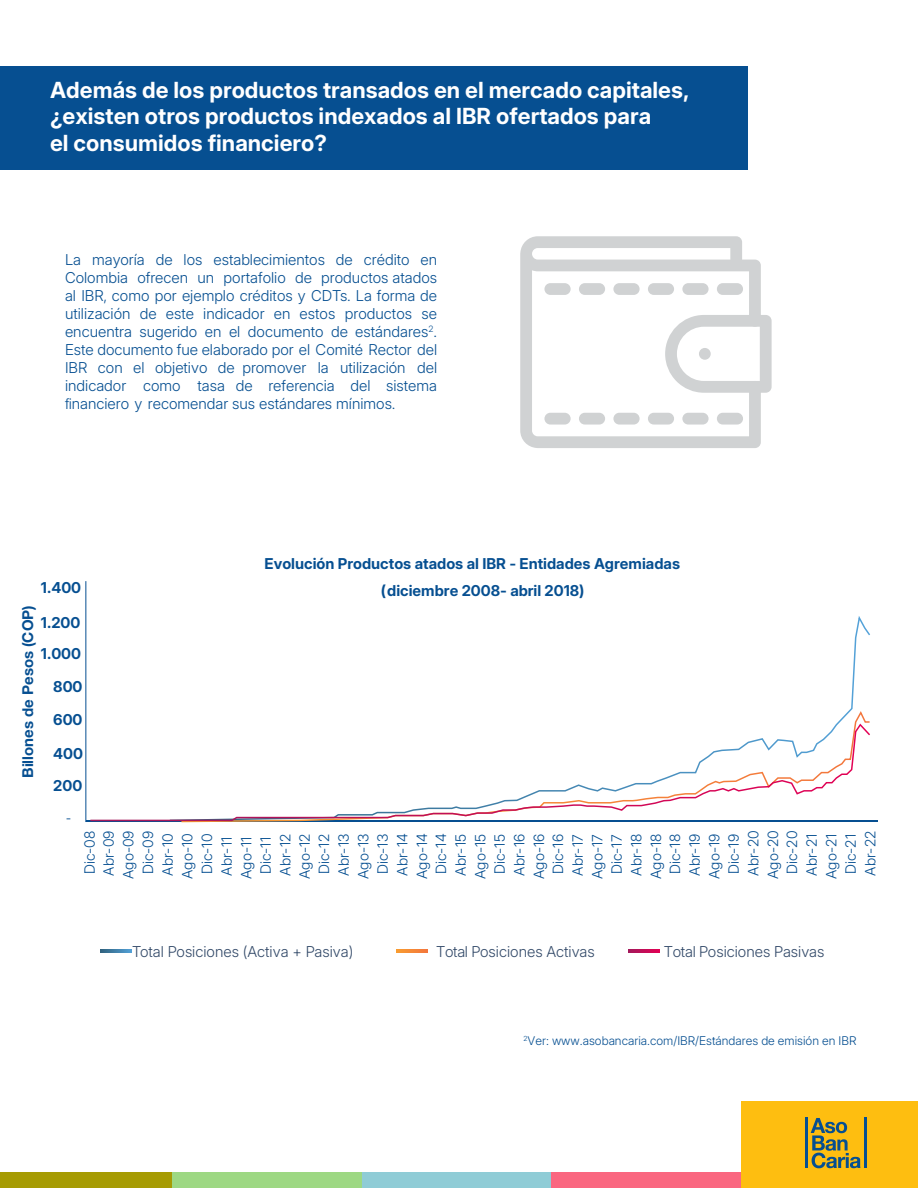
<style>
.page{position:relative;width:918px;height:1188px;background:#fff}
.page>*{position:absolute;margin:0;border:0;box-sizing:border-box;transform-origin:0 0}
.t1{font:700 22.2px/26.7px "Inter 24 pt";color:#fff}
.t2{font:300 15px/18px "Inter 24 pt";color:#064f91;text-align:justify}
.t3{font:700 15px/31.8px "Inter 24 pt";color:#064f91}
.t4{font:300 15px "Inter 24 pt";color:#334a69}
.t5{font:700 15px "Helvetica Neue LT Std";color:#064f91}
.t6{font:300 15px "Helvetica Neue LT Std";color:#064f91}
.t7{font:300 14.25px/19.5px "Inter 24 pt";color:#064f91;text-align:center}
.t8{font:300 12px "Inter 24 pt";color:#064f91}
.s1{font-family:"Helvetica Neue LT Std"}
</style>
<div class="page">
<svg style="left:520px;top:236px;width:241px;height:212px"></svg>
<svg style="left:665px;top:315px;width:107px;height:78px"></svg>
<hr style="left:86px;top:820px;width:792px;height:2px;background:#064f91">
<svg style="left:100px;top:949px;width:32px;height:3px"></svg>
<svg style="left:396px;top:949px;width:32px;height:3px"></svg>
<svg style="left:628px;top:949px;width:31px;height:3px"></svg>
<div style="left:0;top:66px;width:748px;height:104px;background:#064f91"></div>
<svg style="left:90px;top:722px;width:780px;height:100px"></svg>
<hr style="left:86px;top:581px;width:1px;height:241px;background:#064f91">
<div style="left:0;top:1172px;width:172px;height:16px;background:#a69b03"></div>
<div style="left:172px;top:1172px;width:190px;height:16px;background:#9dd883"></div>
<div style="left:362px;top:1172px;width:189px;height:16px;background:#8fccd6"></div>
<div style="left:551px;top:1172px;width:190px;height:16px;background:#fa6780"></div>
<div style="left:741px;top:1102px;width:177px;height:86px;background:#febe10"></div>
<svg style="left:811px;top:1118px;width:50px;height:50px"></svg>
<hr style="left:864px;top:1117px;width:3px;height:51px;background:#064f91">
<hr style="left:805px;top:1117px;width:3px;height:51px;background:#064f91">
<h1 class="t1" style="left:50px;top:76px;width:641px">Además de los productos transados en el mercado capitales, ¿existen otros productos indexados al IBR ofertados para<br>el consumidos financiero?</h1>
<p class="t2" style="left:65px;top:250px;width:374px">La mayoría de los establecimientos de crédito en Colombia ofrecen un portafolio de productos atados al IBR, como por ejemplo créditos y CDTs. La forma de utilización de este indicador en estos productos se encuentra sugerido en el documento de estándares<sup>2</sup>.<br>Este documento fue elaborado por el Comité Rector del IBR con el objetivo de promover la utilización del indicador como tasa de referencia del sistema <span class="s1">fi</span>nanciero y recomendar sus estándares mínimos.</p>
<p class="t3" style="left:41px;top:572px;width:42px">1.400</p>
<p class="t3" style="left:41px;top:606px;width:43px;text-align:right">1.200<br>1.000<br>800</p>
<p class="t3" style="left:53px;top:703px;width:31px">600</p>
<p class="t3" style="left:53px;top:738px;width:31px">400<br>200</p>
<p class="t6" style="left:66px;top:809px;width:7px">-</p>
<p class="t5" style="left:18px;top:778px;width:174px;rotate:-90deg">Billones de Pesos (COP)</p>
<p class="t3" style="left:381px;top:550px;width:301px;line-height:27px;text-indent:-116px">Evolución Productos atados al IBR - Entidades Agremiadas (diciembre 2008- abril 2018)</p>
<p class="t7" style="left:80px;top:879px;width:50px;rotate:-90deg">Dic-08<br>Abr-09<br>Ago-09<br>Dic-09<br>Abr-10<br>Ago-10<br>Dic-10<br>Abr-11<br>Ago-11<br>Dic-11<br>Abr-12<br>Ago-12<br>Dic-12<br>Abr-13<br>Ago-13<br>Dic-13<br>Abr-14<br>Ago-14<br>Dic-14<br>Abr-15<br>Ago-15<br>Dic-15<br>Abr-16<br>Ago-16<br>Dic-16<br>Abr-17<br>Ago-17<br>Dic-17<br>Abr-18<br>Ago-18<br>Dic-18<br>Abr-19<br>Ago-19<br>Dic-19<br>Abr-20<br>Ago-20<br>Dic-20<br>Abr-21<br>Ago-21<br>Dic-21<br>Abr-22</p>
<p class="t4" style="left:132px;top:940px;width:223px">Total Posiciones (Activa + Pasiva)</p>
<p class="t4" style="left:436px;top:940px;width:160px">Total Posiciones Activas</p>
<p class="t4" style="left:664px;top:940px;width:162px">Total Posiciones Pasivas</p>
<p class="t8" style="left:524px;top:1032px;width:334px"><sup>2</sup>Ver: www.asobancaria.com/IBR/Estándares de emisión en IBR</p>
</div>
